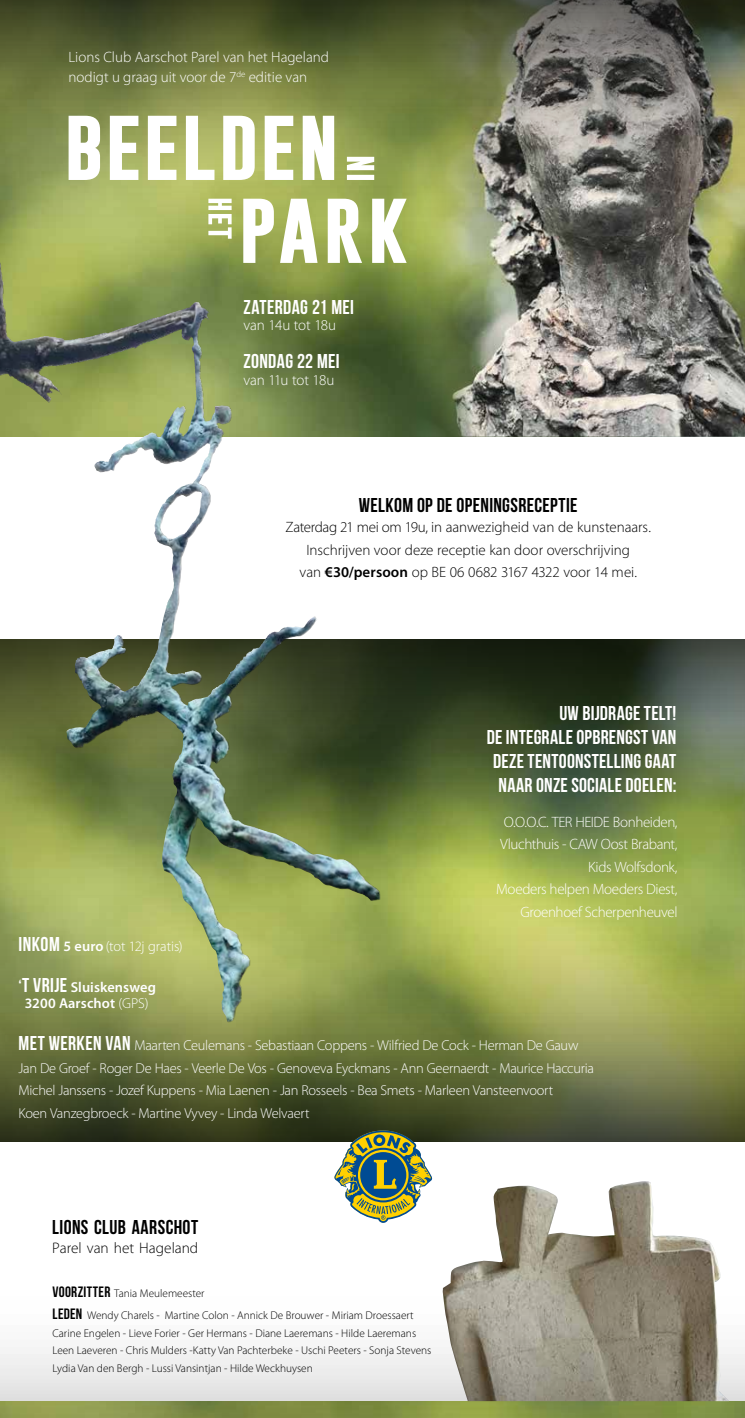
<style>
.page{position:relative;width:745px;height:1418px;background:#fff}
.page>*{position:absolute;margin:0;border:0;box-sizing:border-box;transform-origin:0 0}
.t1{font:20px/23.8px "Bebas Neue";letter-spacing:.015em;color:#fff;text-align:right}
.t2{font:20px "Bebas Neue";letter-spacing:.015em;color:#000}
.t3{font:300 15.25px "Myriad Pro";letter-spacing:-.005em;color:#000}
.t4{font:300 15px/22.5px "Myriad Pro";letter-spacing:-.005em;color:#000;text-align:center}
.t5{font:300 15px/22.5px "Myriad Pro";letter-spacing:-.02em;color:#fff;text-align:right}
.t6{font:300 15px/20px "Myriad Pro";color:#fff}
.t7{font:300 14.38px/22.5px "Myriad Pro";letter-spacing:-.02em;color:#fff}
.t8{font:600 14.38px/16.2px "Myriad Pro";letter-spacing:.005em;color:#fff;text-align:center}
.t9{font:300 11.25px/17.5px "Myriad Pro";color:#000}
.s1{font-weight:600}
.s2{font-family:"Bebas Neue";font-weight:400;font-size:20px}
.s3{font-family:"Bebas Neue";font-weight:400;font-size:17.5px}
.s4{font-weight:300}
.s5{font-family:"Bebas Neue";font-weight:400;font-size:15px}
</style>
<div class="page">
<img style="left:0;top:266px;width:400px;height:170px">
<img style="left:400px;top:266px;width:344px;height:170px">
<svg style="left:0;top:0;width:744px;height:266px;background:#767d52"></svg>
<img style="left:0;top:639px;width:744px;height:217px">
<svg style="left:0;top:856px;width:744px;height:285px;background:#85904d"></svg>
<svg style="left:243px;top:199px;width:163px;height:64px"></svg>
<svg style="left:69px;top:116px;width:265px;height:64px"></svg>
<svg style="left:346px;top:157px;width:28px;height:23px"></svg>
<svg style="left:208px;top:199px;width:23px;height:40px"></svg>
<img style="left:0;top:374px;width:53px;height:29px">
<img style="left:450px;top:1181px;width:271px;height:95px">
<svg style="left:334px;top:1130px;width:98px;height:92px"></svg>
<svg style="left:0;top:1276px;width:744px;height:141px"></svg>
<p class="t6" style="left:69px;top:47px;width:262px">Lions Club Aarschot Parel van het Hageland nodigt u graag uit voor de 7<sup>de</sup> editie van</p>
<h1 class="t1" style="left:243px;top:294px;width:112px">ZATERDAG 21 MEI</h1>
<p class="t5" style="left:243px;top:314px;width:94px">van 14u tot 18u</p>
<h1 class="t1" style="left:243px;top:349px;width:98px">ZONDAG 22 MEI</h1>
<p class="t5" style="left:243px;top:368px;width:92px">van 11u tot 18u</p>
<h1 class="t2" style="left:358px;top:494px;width:220px">WELKOM OP DE OPENINGSRECEPTIE</h1>
<p class="t4" style="left:285px;top:515px;width:367px">Zaterdag 21 mei om 19u, in aanwezigheid van de kunstenaars.<br>Inschrijven voor deze receptie kan door overschrijving<br>van <span class="s1">€30/persoon</span> op BE 06 0682 3167 4322 voor 14 mei.</p>
<p class="t7" style="left:19px;top:934px;width:165px"><span class="s2">INKOM</span> <span class="s1">5 euro</span> (tot 12j gratis)</p>
<p class="t8" style="left:19px;top:978px;width:139px"><span class="s3">‘</span><span class="s2">T VRIJE</span> Sluiskensweg<br>3200 Aarschot <span class="s4">(GPS)</span></p>
<h1 class="t1" style="left:486px;top:701px;width:191px">UW BIJDRAGE TELT!<br>DE INTEGRALE OPBRENGST VAN<br>DEZE TENTOONSTELLING GAAT<br>NAAR ONZE SOCIALE DOELEN:</h1>
<p class="t5" style="left:496px;top:810px;width:183px">O.O.O.C. TER HEIDE Bonheiden,<br>Vluchthuis - CAW Oost Brabant,<br>Kids Wolfsdonk,<br>Moeders helpen Moeders Diest,<br>Groenhoef Scherpenheuvel</p>
<p class="t7" style="left:19px;top:1033px;width:576px"><span class="s2">MET WERKEN VAN</span> Maarten Ceulemans - Sebastiaan Coppens - Wilfried De Cock - Herman De Gauw Jan De Groef - Roger De Haes - Veerle De Vos - Genoveva Eyckmans - Ann Geernaerdt - Maurice Haccuria Michel Janssens - Jozef Kuppens - Mia Laenen - Jan Rosseels - Bea Smets - Marleen Vansteenvoort<br>Koen Vanzegbroeck - Martine Vyvey - Linda Welvaert</p>
<h1 class="t2" style="left:52px;top:1216px;width:147px">LIONS CLUB AARSCHOT</h1>
<p class="t3" style="left:52px;top:1238px;width:147px">Parel van het Hageland</p>
<p class="t9" style="left:52px;top:1281px;width:362px;line-height:22.5px"><span class="s5">VOORZITTER</span> Tania Meulemeester<br><span class="s5">LEDEN</span> Wendy Charels - Martine Colon - Annick De Brouwer - Miriam Droessaert</p>
<p class="t9" style="left:52px;top:1324px;width:380px">Carine Engelen - Lieve Forier - Ger Hermans - Diane Laeremans - Hilde Laeremans<br>Leen Laeveren - Chris Mulders -Katty Van Pachterbeke - Uschi Peeters - Sonja Stevens<br>Lydia Van den Bergh - Lussi Vansintjan - Hilde Weckhuysen</p>
</div>
